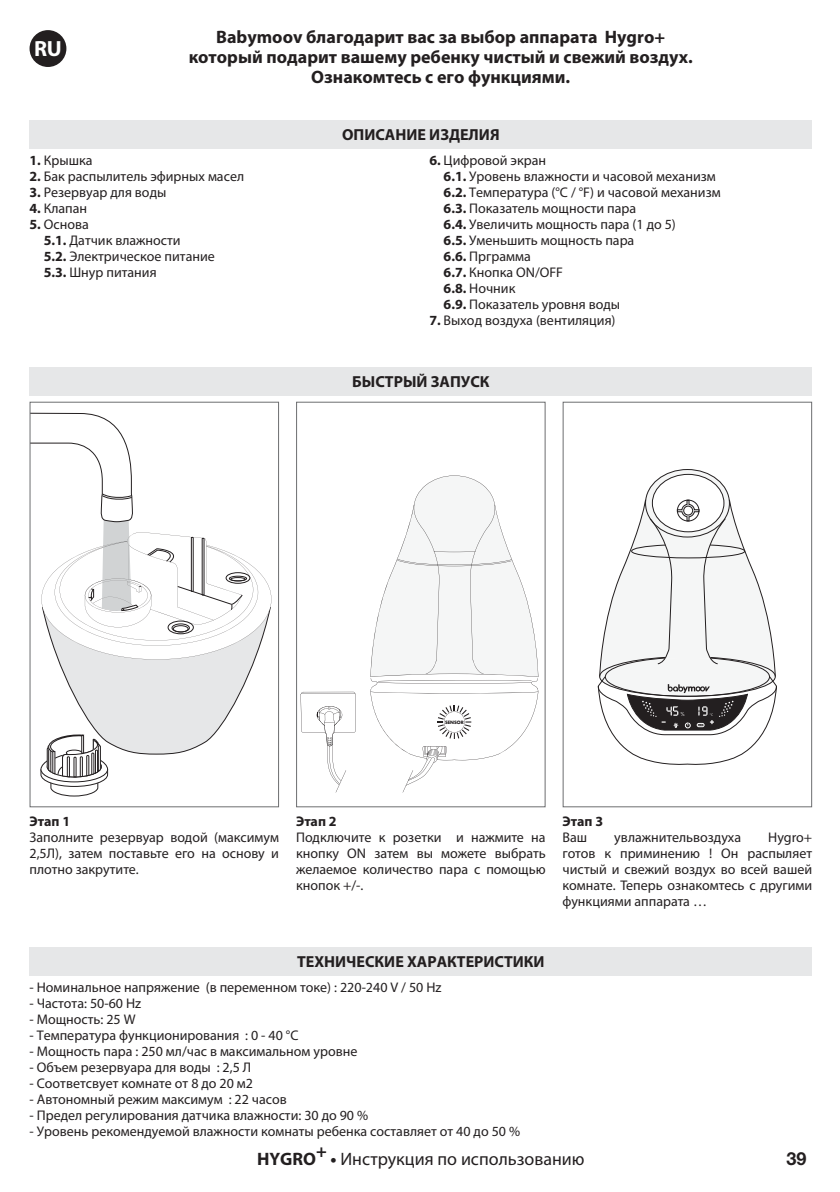
<style>
.page{position:relative;width:840px;height:1192px;background:#fff}
.page>*{position:absolute;margin:0;border:0;box-sizing:border-box;transform-origin:0 0}
.t1{font:700 22px "Myriad Pro";color:#fff}
.t2{font:700 18px/20px "Myriad Pro";color:#231f20;text-align:center}
.t3{font:18px "Myriad Pro";color:#231f20}
.t4{font:700 18px "Helvetica Neue LT Pro";color:#231f20}
.t5{font:700 16px "Myriad Pro";color:#231f20}
.t6{font:14px/16px "Myriad Pro";color:#231f20;text-align:justify}
.t7{font:700 14px "Myriad Pro";color:#231f20}
.t8{font:700 4.4px "Futura";color:#231f20}
.s1{font-weight:700}
</style>
<div class="page">
<div style="left:30px;top:30px;width:36px;height:37px;background:#231f20;border-radius:50%"></div>
<div style="left:30px;top:367px;width:782px;height:29px;background:#e6e7e8"></div>
<div style="left:30px;top:120px;width:782px;height:29px;background:#e6e7e8"></div>
<svg style="left:32px;top:413px;width:239px;height:383px"></svg>
<div style="left:30px;top:401px;width:249px;height:406px;border:1px solid #6d6e70"></div>
<svg style="left:300px;top:475px;width:238px;height:318px"></svg>
<div style="left:296px;top:401px;width:249px;height:406px;border:1px solid #6d6e70"></div>
<svg style="left:597px;top:469px;width:180px;height:296px"></svg>
<div style="left:562px;top:401px;width:250px;height:406px;border:1px solid #6d6e70"></div>
<div style="left:30px;top:947px;width:782px;height:28px;background:#e6e7e8"></div>
<h1 class="t1" style="left:34px;top:36px;width:29px">RU</h1>
<p class="t2" style="left:189px;top:27px;width:505px">Babymoov благодарит вас за выбор аппарата Hygro+ который подарит вашему ребенку чистый и свежий воздух.<br>Ознакомтесь с его функциями.</p>
<p class="t6" style="left:30px;top:153px;width:65px"><span class="s1">1.</span> Крышка</p>
<p class="t6" style="left:30px;top:169px;width:216px"><span class="s1">2.</span> Бак распылитель эфирных масел</p>
<p class="t6" style="left:30px;top:186px;width:138px"><span class="s1">3.</span> Резервуар для воды</p>
<p class="t6" style="left:30px;top:202px;width:59px"><span class="s1">4.</span> Клапан</p>
<p class="t6" style="left:44px;top:218px;width:173px;text-align:left;text-indent:-14px"><span class="s1">5.</span> Основа<br><span class="s1">5.1.</span> Датчик влажности<br><span class="s1">5.2.</span> Электрическое питание<br><span class="s1">5.3.</span> Шнур питания</p>
<p class="t5" style="left:342px;top:125px;width:159px">ОПИСАНИЕ ИЗДЕЛИЯ</p>
<p class="t6" style="left:443px;top:154px;width:279px;text-align:left;text-indent:-14px"><span class="s1">6.</span> Цифровой экран<br><span class="s1">6.1.</span> Уровень влажности и часовой механизм<br><span class="s1">6.2.</span> Температура (°C / °F) и часовой механизм<br><span class="s1">6.3.</span> Показатель мощности пара<br><span class="s1">6.4.</span> Увеличить мощность пара (1 до 5)<br><span class="s1">6.5.</span> Уменьшить мощность пара<br><span class="s1">6.6.</span> Прграмма<br><span class="s1">6.7.</span> Кнопка ON/OFF<br><span class="s1">6.8.</span> Ночник<br><span class="s1">6.9.</span> Показатель уровня воды</p>
<p class="t6" style="left:429px;top:314px;width:188px"><span class="s1">7.</span> Выход воздуха (вентиляция)</p>
<p class="t5" style="left:352px;top:372px;width:139px">БЫСТРЫЙ ЗАПУСК</p>
<p class="t8" style="left:445px;top:720px;width:20px">SENSOR</p>
<p class="t7" style="left:30px;top:813px;width:42px">Этап 1</p>
<p class="t6" style="left:30px;top:831px;width:251px">Заполните резервуар водой (максимум 2,5Л), затем поставьте его на основу и плотно закрутите.</p>
<p class="t7" style="left:296px;top:813px;width:42px">Этап 2</p>
<p class="t6" style="left:296px;top:831px;width:251px">Подключите к розетки и нажмите на кнопку ON затем вы можете выбрать желаемое количество пара с помощью кнопок +/-.</p>
<p class="t7" style="left:562px;top:813px;width:42px">Этап 3</p>
<p class="t6" style="left:562px;top:831px;width:26px">Ваш</p>
<p class="t6" style="left:614px;top:831px;width:128px">увлажнительвоздуха</p>
<p class="t6" style="left:562px;top:831px;width:251px;text-indent:206px">Hygro+ готов к приминению ! Он распыляет чистый и свежий воздух во всей вашей комнате. Теперь ознакомтесь с другими функциями аппарата …</p>
<p class="t5" style="left:297px;top:952px;width:249px">ТЕХНИЧЕСКИЕ ХАРАКТЕРИСТИКИ</p>
<p class="t6" style="left:30px;top:980px;width:413px">- Номинальное напряжение (в переменном токе) : 220-240 V / 50 Hz</p>
<p class="t6" style="left:30px;top:996px;width:113px">- Частота: 50-60 Hz</p>
<p class="t6" style="left:30px;top:1012px;width:108px">- Мощность: 25 W</p>
<p class="t6" style="left:30px;top:1028px;width:270px">- Температура функционирования : 0 - 40 °C</p>
<p class="t6" style="left:30px;top:1044px;width:329px">- Мощность пара : 250 мл/час в максимальном уровне</p>
<p class="t6" style="left:30px;top:1060px;width:223px">- Объем резервуара для воды : 2,5 Л</p>
<p class="t6" style="left:30px;top:1076px;width:225px">- Соответсвует комнате от 8 до 20 м2</p>
<p class="t6" style="left:30px;top:1092px;width:259px">- Автономный режим максимум : 22 часов</p>
<p class="t6" style="left:30px;top:1108px;width:340px">- Предел регулирования датчика влажности: 30 до 90 %</p>
<p class="t6" style="left:30px;top:1124px;width:492px">- Уровень рекомендуемой влажности комнаты ребенка составляет от 40 до 50 %</p>
<p class="t3" style="left:257px;top:1152px;width:329px"><span class="s1">HYGRO</span><sup>+</sup> Инструкция по использованию</p>
<p class="t4" style="left:786px;top:1151px;width:22px">39</p>
</div>
